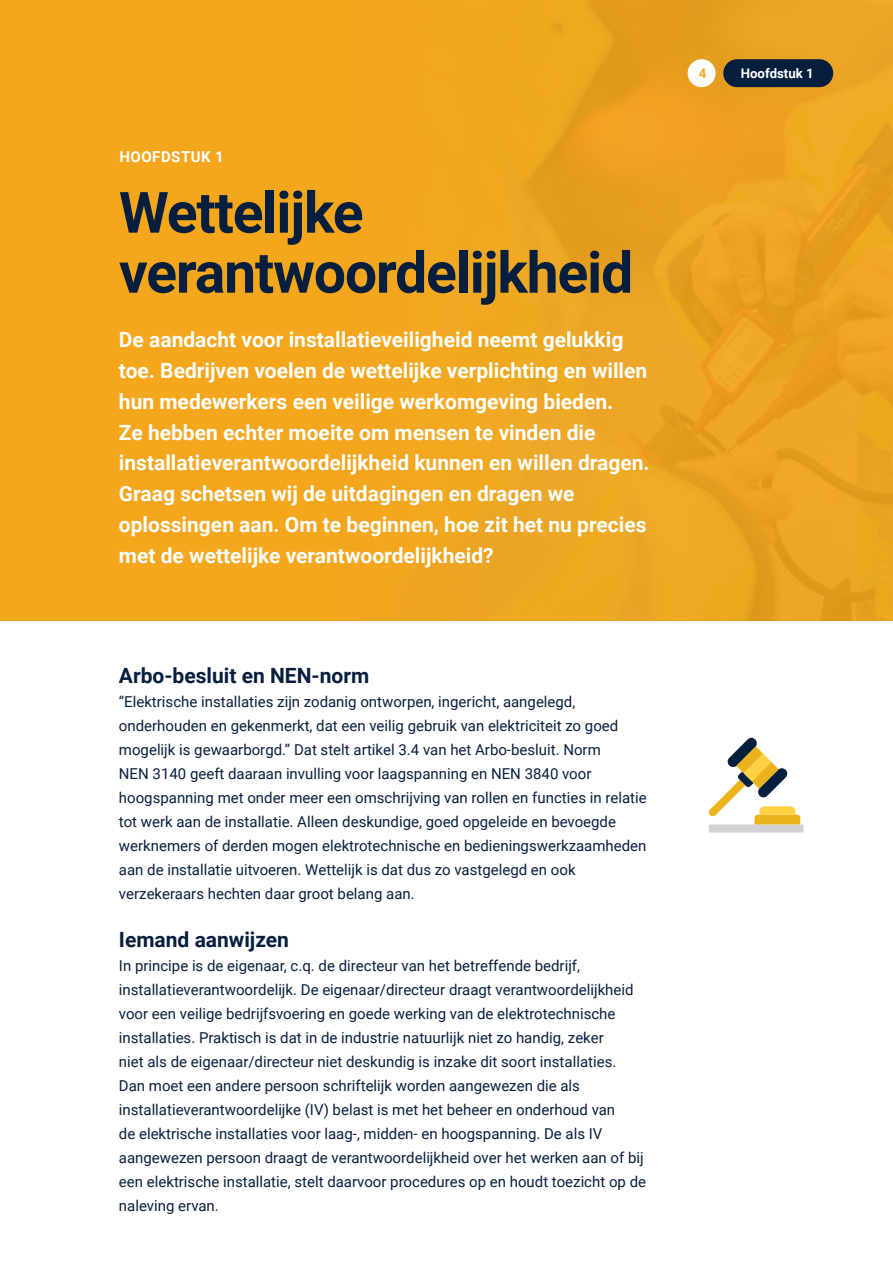
<style>
.page{position:relative;width:893px;height:1263px;background:#fff}
.page>*{position:absolute;margin:0;border:0;box-sizing:border-box;transform-origin:0 0}
.t1{font:700 57px/60px "Roboto";letter-spacing:-.02em;color:#071f3e}
.t2{font:700 21px/30.8px "Roboto";color:#fff}
.t3{font:700 21px "Roboto";color:#071f3e}
.t4{font:15px/24px "Roboto";color:#071f3e}
.t5{font:700 15px "Roboto";letter-spacing:.035em;color:#fff}
.t6{font:700 13.2px "Roboto";color:#fff}
.t7{font:700 13.2px "Roboto";color:#f4a61d}
</style>
<div class="page">
<div style="left:0;top:0;width:893px;height:621px;background:#f4a61d"></div>
<img style="left:523px;top:0;width:370px;height:621px">
<div style="left:688px;top:59px;width:28px;height:28px;background:#fff;border-radius:50%"></div>
<div style="left:723px;top:59px;width:110px;height:28px;background:#071f3e;border-radius:14px"></div>
<svg style="left:708px;top:738px;width:96px;height:95px"></svg>
<p class="t5" style="left:119px;top:146px;width:106px">HOOFDSTUK 1</p>
<h1 class="t1" style="left:119px;top:180px;width:516px">Wettelijke verantwoordelijkheid</h1>
<p class="t2" style="left:119px;top:324px;width:532px">De aandacht voor installatieveiligheid neemt gelukkig toe. Bedrijven voelen de wettelijke verplichting en willen hun medewerkers een veilige werkomgeving bieden.<br>Ze hebben echter moeite om mensen te vinden die installatieverantwoordelijkheid kunnen en willen dragen.<br>Graag schetsen wij de uitdagingen en dragen we oplossingen aan. Om te beginnen, hoe zit het nu precies met de wettelijke verantwoordelijkheid?</p>
<h2 class="t3" style="left:119px;top:660px;width:252px">Arbo-besluit en NEN-norm</h2>
<p class="t4" style="left:119px;top:689px;width:529px">“Elektrische installaties zijn zodanig ontworpen, ingericht, aangelegd, onderhouden en gekenmerkt, dat een veilig gebruik van elektriciteit zo goed mogelijk is gewaarborgd.” Dat stelt artikel 3.4 van het Arbo-besluit. Norm<br>NEN 3140 geeft daaraan invulling voor laagspanning en NEN 3840 voor hoogspanning met onder meer een omschrijving van rollen en functies in relatie tot werk aan de installatie. Alleen deskundige, goed opgeleide en bevoegde werknemers of derden mogen elektrotechnische en bedieningswerkzaamheden aan de installatie uitvoeren. Wettelijk is dat dus zo vastgelegd en ook verzekeraars hechten daar groot belang aan.</p>
<h2 class="t3" style="left:119px;top:924px;width:172px">Iemand aanwijzen</h2>
<p class="t4" style="left:119px;top:953px;width:529px">In principe is de eigenaar, c.q. de directeur van het betreffende bedrijf, installatieverantwoordelijk. De eigenaar/directeur draagt verantwoordelijkheid voor een veilige bedrijfsvoering en goede werking van de elektrotechnische installaties. Praktisch is dat in de industrie natuurlijk niet zo handig, zeker<br>niet als de eigenaar/directeur niet deskundig is inzake dit soort installaties.<br>Dan moet een andere persoon schriftelijk worden aangewezen die als installatieverantwoordelijke (IV) belast is met het beheer en onderhoud van<br>de elektrische installaties voor laag-, midden- en hoogspanning. De als IV aangewezen persoon draagt de verantwoordelijkheid over het werken aan of bij een elektrische installatie, stelt daarvoor procedures op en houdt toezicht op de naleving ervan.</p>
<p class="t7" style="left:699px;top:64px;width:9px">4</p>
<p class="t6" style="left:741px;top:64px;width:74px">Hoofdstuk 1</p>
</div>
